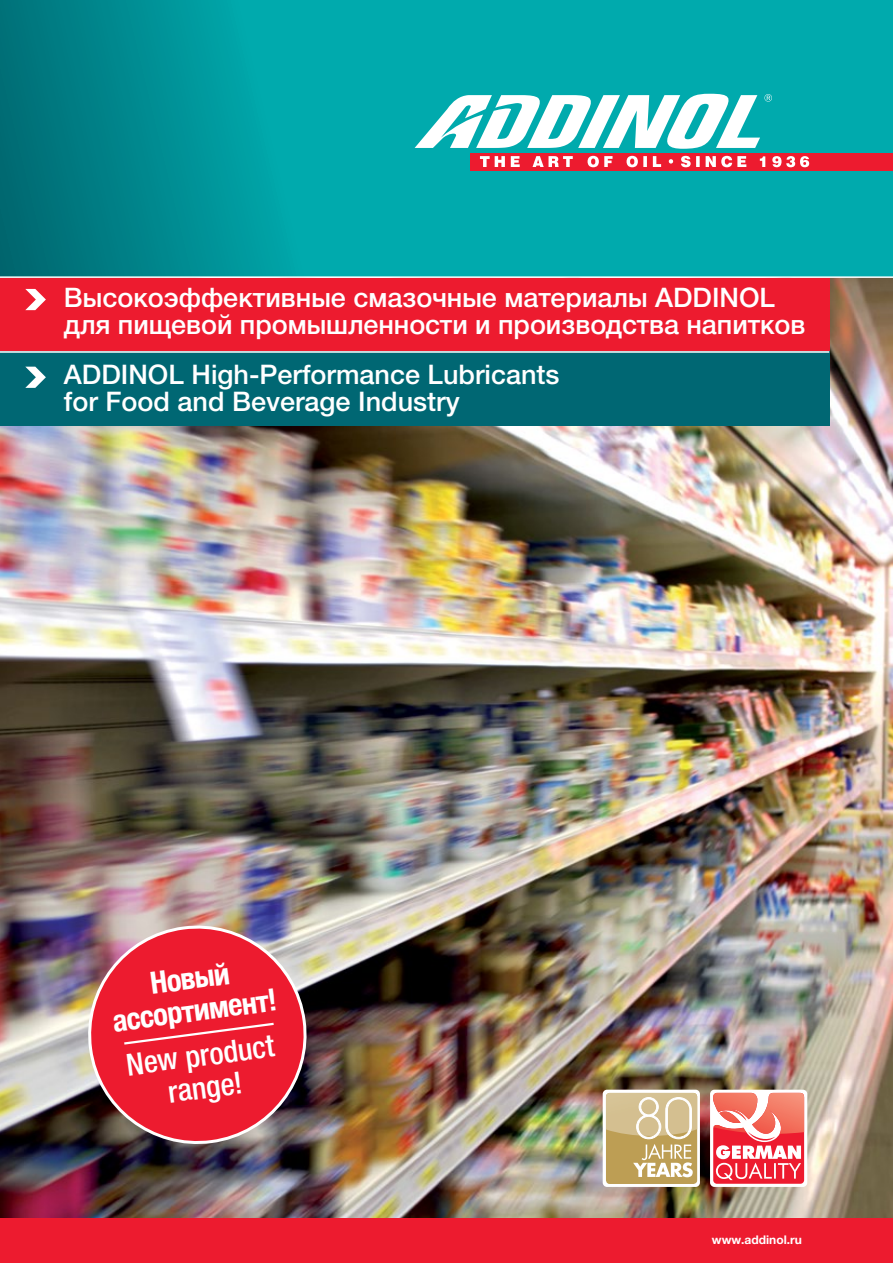
<style>
.page{position:relative;width:893px;height:1263px;background:#fff}
.page>*{position:absolute;margin:0;border:0;box-sizing:border-box;transform-origin:0 0}
.t1{font:700 condensed 30.6px/32.4px "Helvetica Neue LTCYR";color:#fff;text-align:center}
.t2{font:500 condensed 30.6px/32.5px "Helvetica Neue LT Std";color:#fff;text-align:center}
.t3{font:500 27px/27px "Helvetica Neue Cyr";color:#fff}
.t4{font:500 27px/27px "Helvetica Neue LT Std";color:#fff}
.t5{font:700 12px "Helvetica Neue LT Std";color:#fff}
</style>
<div class="page">
<svg style="left:0;top:0;width:893px;height:276px"></svg>
<img style="left:0;top:278px;width:893px;height:941px">
<div style="left:0;top:1219px;width:893px;height:44px;background:#ed1b2f"></div>
<div style="left:470px;top:154px;width:423px;height:17px;background:#ed1b2f"></div>
<svg style="left:415px;top:94px;width:394px;height:73px"></svg>
<div style="left:0;top:278px;width:829px;height:74px;background:#ed1b2f"></div>
<svg style="left:25px;top:289px;width:21px;height:21px"></svg>
<div style="left:0;top:352px;width:829px;height:74px;background:#006773"></div>
<hr style="left:0;top:351px;width:829px;height:2px;background:#fff">
<svg style="left:25px;top:367px;width:21px;height:21px"></svg>
<svg style="left:603px;top:1090px;width:97px;height:97px"></svg>
<div style="left:606px;top:1093px;width:91px;height:91px;background:#bd9e54;border-radius:4px"></div>
<img style="left:606px;top:1093px;width:91px;height:42px">
<svg style="left:633px;top:1097px;width:60px;height:80px"></svg>
<img style="left:83px;top:920px;width:229px;height:229px">
<svg style="left:122px;top:1021px;width:154px;height:25px"></svg>
<svg style="left:710px;top:1090px;width:97px;height:97px"></svg>
<svg style="left:713px;top:1093px;width:91px;height:91px"></svg>
<p class="t3" style="left:64px;top:284px;width:743px">Высокоэффективные смазочные материалы ADDINOL для пищевой промышленности и производства напитков</p>
<p class="t4" style="left:64px;top:361px;width:497px">ADDINOL High-Performance Lubricants for Food and Beverage Industry</p>
<p class="t1" style="left:107px;top:972px;width:167px;rotate:-7deg">Новый ассортимент!</p>
<p class="t2" style="left:124px;top:1047px;width:151px;rotate:-7deg">New product range!</p>
<p class="t5" style="left:712px;top:1232px;width:91px">www.addinol.ru</p>
</div>
